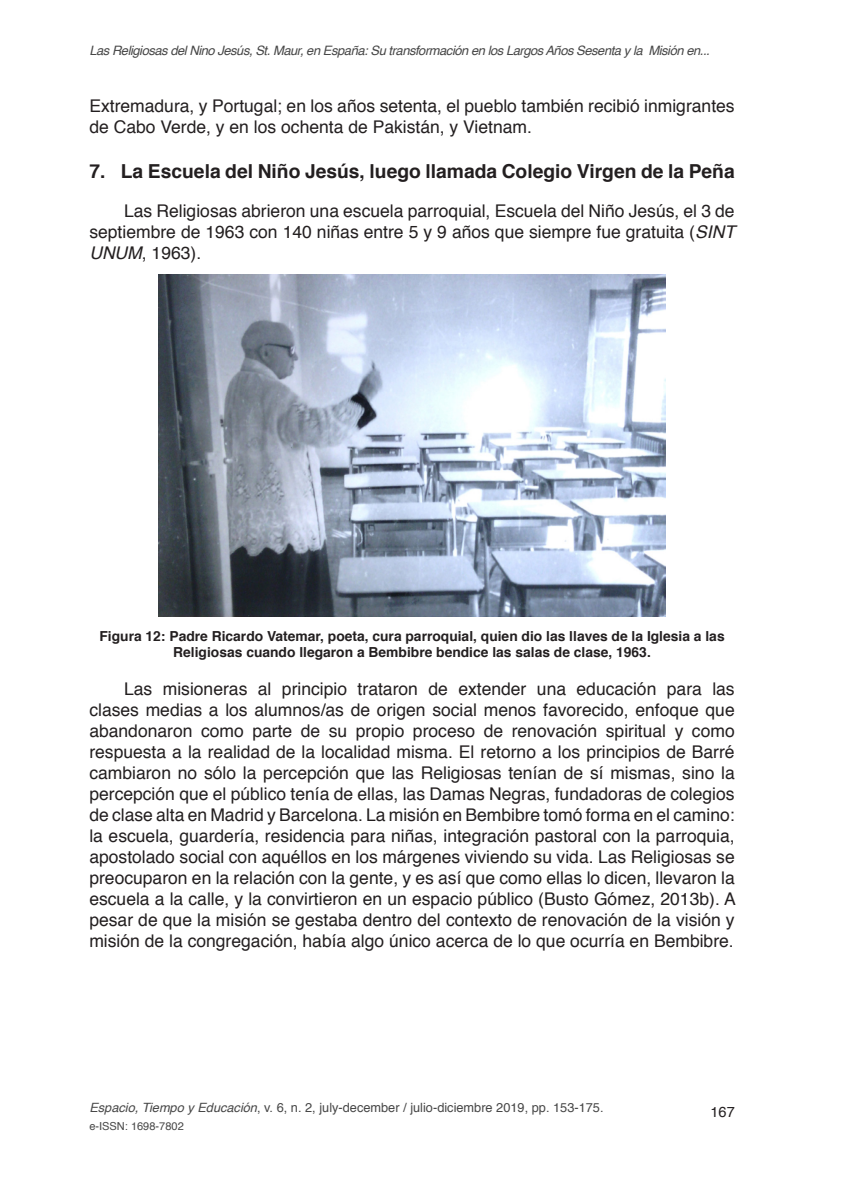
<style>
.page{position:relative;width:844px;height:1191px;background:#fff}
.page>*{position:absolute;margin:0;border:0;box-sizing:border-box;transform-origin:0 0}
.t1{font:700 19.25px "Helvetica";color:#231f20}
.Cuerpo_de_texto{font:17.5px/21px "Helvetica";color:#231f20;text-align:justify}
.t2{font:14.53px "Helvetica";color:#231f20}
.pie_img_tabla{font:700 13.83px/16.6px "Helvetica";color:#231f20;text-align:center}
.t3{font:italic 12.95px "Helvetica";letter-spacing:-.035em;color:#474747}
.t4{font:12.78px "Helvetica";color:#474747}
.t5{font:11.03px "Helvetica";color:#474747}
.s1{font-style:italic}
</style>
<div class="page">
<img style="left:158px;top:274px;width:507px;height:342px">
<p class="t3" style="left:89px;top:40px;width:621px">Las Religiosas del Nino Jesús, St. Maur, en España: Su transformación en los Largos Años Sesenta y la Misión en...</p>
<p class="Cuerpo_de_texto" style="left:89px;top:96px;width:646px">Extremadura, y Portugal; en los años setenta, el pueblo también recibió inmigrantes de Cabo Verde, y en los ochenta de Pakistán, y Vietnam.</p>
<p class="t1" style="left:89px;top:155px;width:646px">7. La Escuela del Niño Jesús, luego llamada Colegio Virgen de la Peña</p>
<p class="Cuerpo_de_texto" style="left:89px;top:201px;width:647px;text-indent:35px">Las Religiosas abrieron una escuela parroquial, Escuela del Niño Jesús, el 3 de septiembre de 1963 con 140 niñas entre 5 y 9 años que siempre fue gratuita (<span class="s1">SINT UNUM</span>, 1963).</p>
<p class="pie_img_tabla" style="left:99px;top:627px;width:626px">Figura 12: Padre Ricardo Vatemar, poeta, cura parroquial, quien dio las llaves de la Iglesia a las<br>Religiosas cuando llegaron a Bembibre bendice las salas de clase, 1963.</p>
<p class="Cuerpo_de_texto" style="left:89px;top:679px;width:647px;text-indent:35px">Las misioneras al principio trataron de extender una educación para las clases medias a los alumnos/as de origen social menos favorecido, enfoque que abandonaron como parte de su propio proceso de renovación spiritual y como respuesta a la realidad de la localidad misma. El retorno a los principios de Barré cambiaron no sólo la percepción que las Religiosas tenían de sí mismas, sino la percepción que el público tenía de ellas, las Damas Negras, fundadoras de colegios de clase alta en Madrid y Barcelona. La misión en Bembibre tomó forma en el camino: la escuela, guardería, residencia para niñas, integración pastoral con la parroquia, apostolado social con aquéllos en los márgenes viviendo su vida. Las Religiosas se preocuparon en la relación con la gente, y es así que como ellas lo dicen, llevaron la escuela a la calle, y la convirtieron en un espacio público (Busto Gómez, 2013b). A pesar de que la misión se gestaba dentro del contexto de renovación de la visión y misión de la congregación, había algo único acerca de lo que ocurría en Bembibre.</p>
<p class="t4" style="left:89px;top:1097px;width:515px"><span class="s1">Espacio, Tiempo y Educación</span>, v. 6, n. 2, july-december / julio-diciembre 2019, pp. 153-175.</p>
<p class="t5" style="left:89px;top:1117px;width:96px">e-ISSN: 1698-7802</p>
<p class="t2" style="left:710px;top:1100px;width:26px">167</p>
</div>
